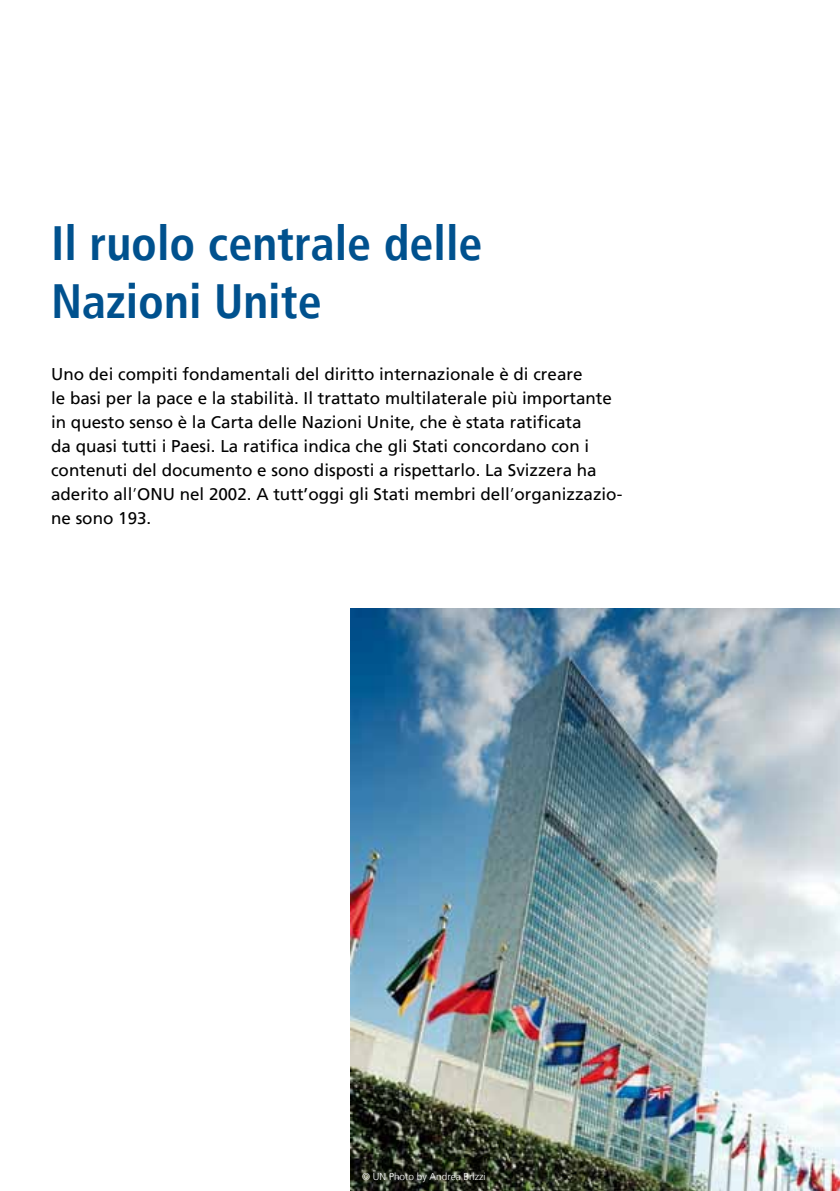
<style>
.page{position:relative;width:840px;height:1191px;background:#fff}
.page>*{position:absolute;margin:0;border:0;box-sizing:border-box;transform-origin:0 0}
.t1{font:700 condensed 48px/57.6px "Frutiger LT";color:#00518e}
.t2{font:17px/24px "Frutiger LT";color:#000}
.t3{font:300 10px "Frutiger LT";color:#fff}
.s1{font-weight:300}
</style>
<div class="page">
<img style="left:350px;top:608px;width:489px;height:583px">
<h1 class="t1" style="left:51px;top:215px;width:432px">Il ruolo centrale delle<br>Nazioni Unite</h1>
<p class="t2" style="left:51px;top:362px;width:572px">Uno dei compiti fondamentali del diritto internazionale è di creare<br>le basi per la pace e la stabilità. Il trattato multilaterale più importante in questo senso è la Carta delle Nazioni Unite, che è stata ratificata<br>da quasi tutti i Paesi. La ratifica indica che gli Stati concordano con i contenuti del documento e sono disposti a rispettarlo. La Svizzera ha aderito all<span class="s1">’</span>ONU nel 2002. A tutt’oggi gli Stati membri dell<span class="s1">’</span>organizzazio&shy;ne sono 193.</p>
<p class="t3" style="left:362px;top:1170px;width:125px">© UN Photo by Andrea Brizzi</p>
</div>
